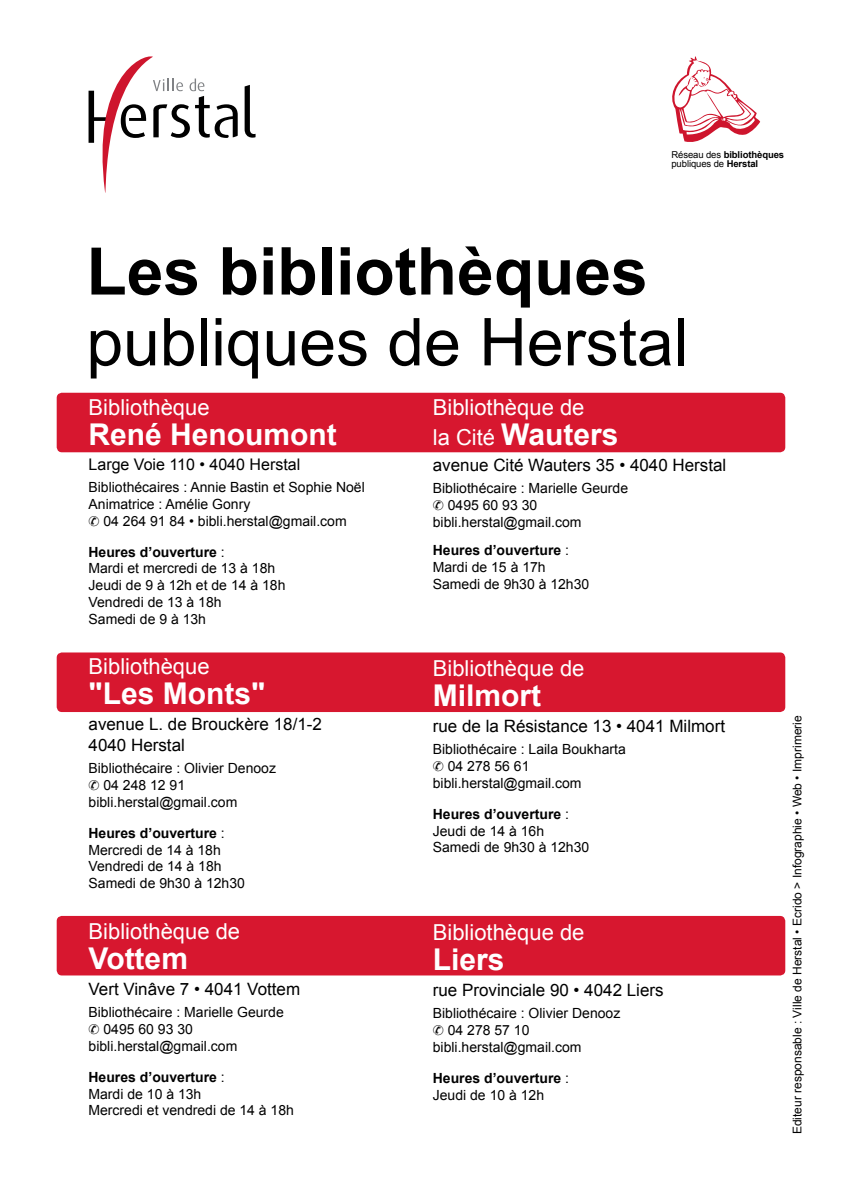
<style>
.page{position:relative;width:842px;height:1191px;background:#fff}
.page>*{position:absolute;margin:0;border:0;box-sizing:border-box;transform-origin:0 0}
.t1{font:66px "Arial";color:#000}
.t2{font:700 66px "Arial";color:#000}
.t3{font:700 30px "Arial";color:#fff}
.t4{font:22px "Arial";color:#fff}
.t5{font:17px/20.4px "Arial";color:#000}
.t6{font:16px "Arial";color:#000}
.t7{font:14px/16.8px "Arial";color:#000}
.t8{font:700 14px/16.8px "Arial";color:#000}
.t9{font:12px "Arial";color:#000}
.t10{font:9.4px/9.4px "Arial";letter-spacing:-.01em;color:#000}
.s1{font-weight:700}
.s2{font-weight:400;font-size:22px}
.s3{font-weight:400}
</style>
<div class="page">
<div style="left:57px;top:393px;width:728px;height:59px;background:#d7172f;border-radius:5px"></div>
<div style="left:57px;top:652px;width:728px;height:60px;background:#d7172f;border-radius:5px"></div>
<div style="left:57px;top:916px;width:728px;height:59px;background:#d7172f;border-radius:5px"></div>
<svg style="left:672px;top:56px;width:88px;height:86px"></svg>
<svg style="left:245px;top:85px;width:11px;height:53px"></svg>
<svg style="left:89px;top:56px;width:149px;height:137px"></svg>
<p class="t10" style="left:671px;top:150px;width:114px">Réseau des <span class="s1">bibliothèques </span>publiques de <span class="s1">Herstal</span></p>
<h1 class="t2" style="left:86px;top:228px;width:563px">Les bibliothèques</h1>
<h1 class="t1" style="left:86px;top:299px;width:603px">publiques de Herstal</h1>
<h3 class="t4" style="left:89px;top:392px;width:123px">Bibliothèque</h3>
<h2 class="t3" style="left:89px;top:414px;width:250px">René Henoumont</h2>
<p class="t6" style="left:89px;top:453px;width:213px">Large Voie 110 • 4040 Herstal</p>
<p class="t7" style="left:89px;top:479px;width:278px">Bibliothécaires : Annie Bastin et Sophie Noël<br>Animatrice : Amélie Gonry</p>
<p class="t7" style="left:103px;top:512px;width:245px">04 264 91 84 • bibli.herstal@gmail.com</p>
<p class="t7" style="left:89px;top:543px;width:198px"><span class="s1">Heures d’ouverture</span> :<br>Mardi et mercredi de 13 à 18h<br>Jeudi de 9 à 12h et de 14 à 18h<br>Vendredi de 13 à 18h<br>Samedi de 9 à 13h</p>
<h3 class="t4" style="left:89px;top:652px;width:123px">Bibliothèque</h3>
<h2 class="t3" style="left:89px;top:674px;width:178px">"Les Monts"</h2>
<p class="t5" style="left:89px;top:714px;width:235px">avenue L. de Brouckère 18/1-2<br>4040 Herstal</p>
<p class="t7" style="left:89px;top:760px;width:189px">Bibliothécaire : Olivier Denooz</p>
<p class="t7" style="left:103px;top:777px;width:83px">04 248 12 91</p>
<p class="t7" style="left:89px;top:793px;width:150px">bibli.herstal@gmail.com</p>
<p class="t7" style="left:89px;top:824px;width:158px"><span class="s1">Heures d’ouverture</span> :<br>Mercredi de 14 à 18h<br>Vendredi de 14 à 18h<br>Samedi de 9h30 à 12h30</p>
<h3 class="t4" style="left:89px;top:916px;width:153px">Bibliothèque de</h3>
<h2 class="t3" style="left:89px;top:938px;width:101px">Vottem</h2>
<p class="t5" style="left:89px;top:978px;width:213px">Vert Vinâve 7 • 4041 Vottem</p>
<p class="t7" style="left:89px;top:1004px;width:197px">Bibliothécaire : Marielle Geurde</p>
<p class="t7" style="left:103px;top:1021px;width:91px">0495 60 93 30</p>
<p class="t7" style="left:89px;top:1037px;width:150px">bibli.herstal@gmail.com</p>
<p class="t7" style="left:89px;top:1068px;width:207px"><span class="s1">Heures d’ouverture</span> :<br>Mardi de 10 à 13h<br>Mercredi et vendredi de 14 à 18h</p>
<h3 class="t4" style="left:433px;top:392px;width:153px">Bibliothèque de</h3>
<h2 class="t3" style="left:433px;top:414px;width:187px"><span class="s2">la Cité</span> Wauters</h2>
<p class="t5" style="left:433px;top:455px;width:295px">avenue Cité Wauters 35 • 4040 Herstal</p>
<p class="t7" style="left:433px;top:480px;width:197px">Bibliothécaire : Marielle Geurde</p>
<p class="t7" style="left:448px;top:497px;width:91px">0495 60 93 30</p>
<p class="t7" style="left:433px;top:513px;width:150px">bibli.herstal@gmail.com</p>
<p class="t7" style="left:433px;top:542px;width:158px"><span class="s1">Heures d’ouverture</span> :<br>Mardi de 15 à 17h<br>Samedi de 9h30 à 12h30</p>
<h3 class="t4" style="left:433px;top:653px;width:153px">Bibliothèque de</h3>
<h2 class="t3" style="left:433px;top:675px;width:110px">Milmort</h2>
<p class="t5" style="left:433px;top:716px;width:294px">rue de la Résistance 13 • 4041 Milmort</p>
<p class="t7" style="left:433px;top:741px;width:194px">Bibliothécaire : Laila Boukharta</p>
<p class="t7" style="left:448px;top:758px;width:83px">04 278 56 61</p>
<p class="t7" style="left:433px;top:774px;width:150px">bibli.herstal@gmail.com</p>
<p class="t7" style="left:433px;top:805px;width:158px"><span class="s1">Heures d’ouverture</span> :<br>Jeudi de 14 à 16h<br>Samedi de 9h30 à 12h30</p>
<h3 class="t4" style="left:433px;top:917px;width:153px">Bibliothèque de</h3>
<h2 class="t3" style="left:433px;top:939px;width:73px">Liers</h2>
<p class="t5" style="left:433px;top:979px;width:232px">rue Provinciale 90 • 4042 Liers</p>
<p class="t7" style="left:433px;top:1005px;width:189px">Bibliothécaire : Olivier Denooz</p>
<p class="t7" style="left:448px;top:1021px;width:83px">04 278 57 10</p>
<p class="t7" style="left:433px;top:1038px;width:150px">bibli.herstal@gmail.com</p>
<p class="t8" style="left:433px;top:1069px;width:138px">Heures d’ouverture <span class="s3">:<br>Jeudi de 10 à 12h</span></p>
<p class="t9" style="left:789px;top:1134px;width:420px;rotate:-90deg">Editeur responsable : Ville de Herstal • Ecrido &gt; Infographie • Web • Imprimerie</p>
</div>
